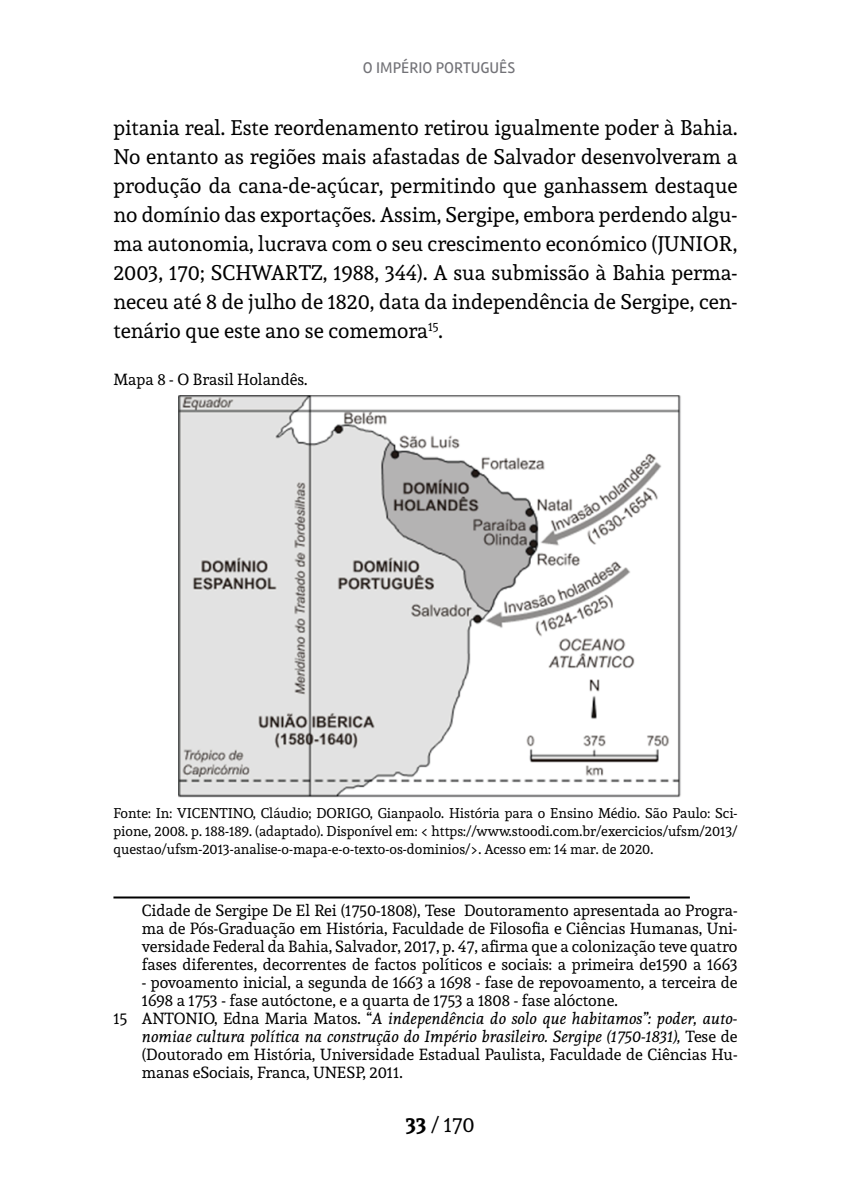
<style>
.page{position:relative;width:851px;height:1191px;background:#fff}
.page>*{position:absolute;margin:0;border:0;box-sizing:border-box;transform-origin:0 0}
.t1{font:21px/29px "Andada";color:#000;text-align:justify}
.t2{font:16px/18px "Andada";color:#000;text-align:justify}
.t3{font:italic 16px "Andada";color:#000}
.t4{font:16px "Rambla";color:#727277}
.t5{font:14px/18px "Andada";color:#000;text-align:justify}
.s1{font-style:normal}
.s2{font-weight:700}
</style>
<div class="page">
<hr style="left:113px;top:896px;width:576px;height:2px;background:#000">
<img style="left:178px;top:395px;width:503px;height:402px">
<p class="t4" style="left:363px;top:59px;width:154px">O IMPÉRIO PORTUGUÊS</p>
<p class="t1" style="left:113px;top:113px;width:625px">pitania real. Este reordenamento retirou igualmente poder à Bahia.<br>No entanto as regiões mais afastadas de Salvador desenvolveram a produção da cana-de-açúcar, permitindo que ganhassem destaque no domínio das exportações. Assim, Sergipe, embora perdendo algu&shy;ma autonomia, lucrava com o seu crescimento económico (JUNIOR, 2003, 170; SCHWARTZ, 1988, 344). A sua submissão à Bahia perma&shy;neceu até 8 de julho de 1820, data da independência de Sergipe, cen&shy;tenário que este ano se comemora<sup>15</sup>.</p>
<p class="t2" style="left:113px;top:370px;width:195px">Mapa 8 - O Brasil Holandês.</p>
<p class="t5" style="left:113px;top:803px;width:625px">Fonte: In: VICENTINO, Cláudio; DORIGO, Gianpaolo. História para o Ensino Médio. São Paulo: Sci&shy;pione, 2008. p. 188-189. (adaptado). Disponível em: &lt; https://www.stoodi.com.br/exercicios/ufsm/2013/ questao/ufsm-2013-analise-o-mapa-e-o-texto-os-dominios/&gt;. Acesso em: 14 mar. de 2020.</p>
<p class="t2" style="left:142px;top:900px;width:597px">Cidade de Sergipe De El Rei (1750-1808), Tese Doutoramento apresentada ao Progra&shy;ma de Pós-Graduação em História, Faculdade de Filosofia e Ciências Humanas, Uni&shy;versidade Federal da Bahia, Salvador, 2017, p. 47, afirma que a colonização teve quatro fases diferentes, decorrentes de factos políticos e sociais: a primeira de1590 a 1663</p>
<p class="t2" style="left:142px;top:972px;width:597px">- povoamento inicial, a segunda de 1663 a 1698 - fase de repovoamento, a terceira de</p>
<p class="t2" style="left:142px;top:990px;width:477px">1698 a 1753 - fase autóctone, e a quarta de 1753 a 1808 - fase alóctone.</p>
<p class="t3" style="left:113px;top:1007px;width:625px"><span class="s1">15 ANTONIO, Edna Maria Matos. “</span>A independência do solo que habitamos”: poder, auto-</p>
<p class="t3" style="left:142px;top:1025px;width:597px">nomiae cultura política na construção do Império brasileiro. Sergipe (1750-1831), <span class="s1">Tese de</span></p>
<p class="t2" style="left:142px;top:1044px;width:597px">(Doutorado em História, Universidade Estadual Paulista, Faculdade de Ciências Hu-</p>
<p class="t2" style="left:142px;top:1062px;width:262px">manas eSociais, Franca, UNESP, 2011.</p>
<h1 class="t1" style="left:405px;top:1110px;width:70px"><span class="s2">33</span> / 170</h1>
</div>
